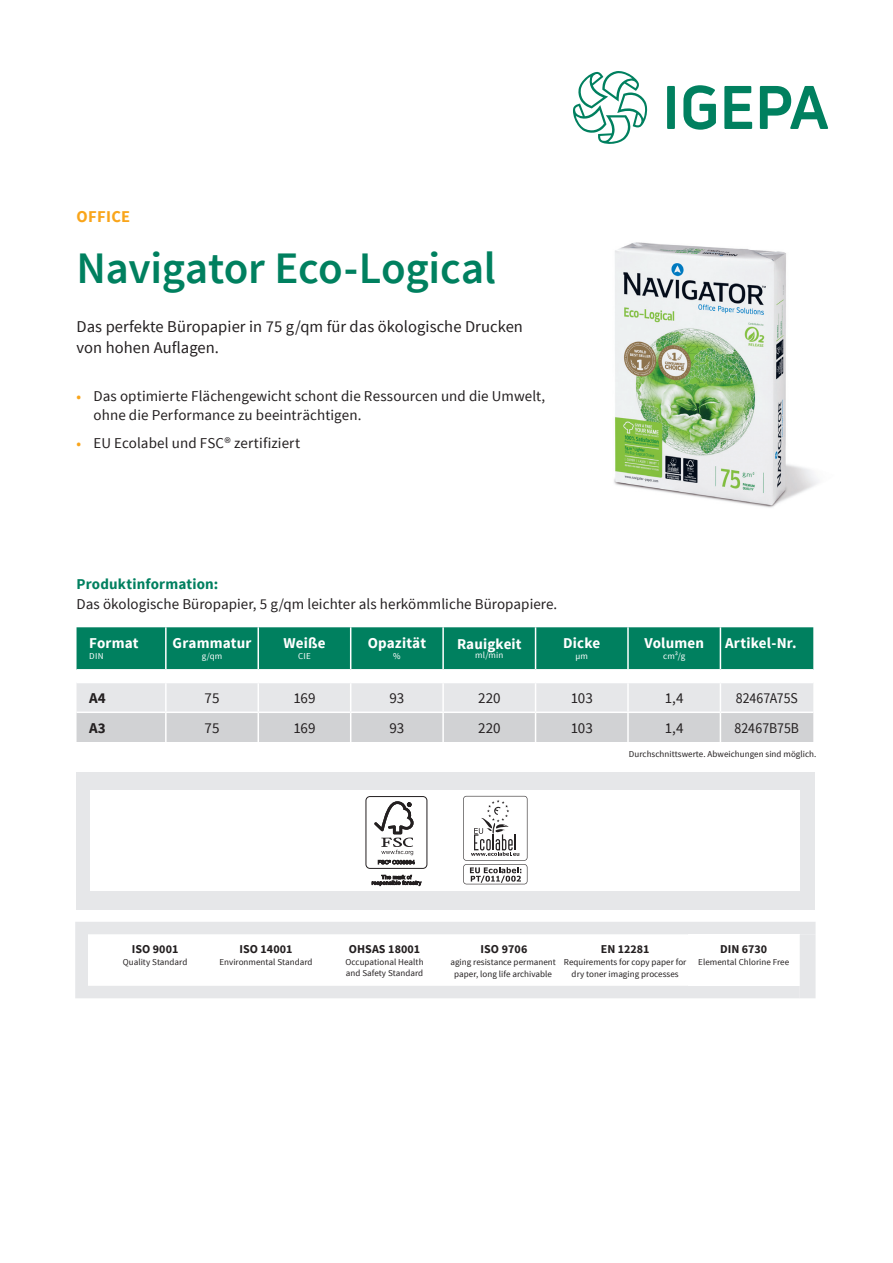
<style>
.page{position:relative;width:893px;height:1263px;background:#fff}
.page>*{position:absolute;margin:0;border:0;box-sizing:border-box;transform-origin:0 0}
.t1{font:600 45px "Source Sans Pro";letter-spacing:-.01em;color:#00805f}
.t2{font:16.5px/21px "Source Sans Pro";letter-spacing:.005em;color:#231f20}
.t3{font:700 16.5px "Source Sans Pro";letter-spacing:.02em;color:#f9a51b}
.Tabelle_Copy{font:15px/19.5px "Source Sans Pro";letter-spacing:.005em;color:#231f20}
.t4{font:700 15px "Source Sans Pro";letter-spacing:.01em;color:#fff}
.t5{font:700 15px "Source Sans Pro";letter-spacing:.01em;color:#00805f}
.Tabelle_Copy-2{font:15px "Source Sans Pro";letter-spacing:.005em;color:#231f20;scale:.92 1}
.t6{font:700 15px "Source Sans Pro";color:#231f20}
.t7{font:700 12px "Source Sans Pro";letter-spacing:.005em;color:#231f20}
.t8{font:9px/12px "Source Sans Pro";letter-spacing:.005em;color:#231f20;text-align:center}
.t9{font:9px "Source Sans Pro";letter-spacing:.025em;color:#fff}
.s1{font-weight:700;font-size:13.5px;color:#f9a51b}
</style>
<div class="page">
<div style="left:75px;top:922px;width:740px;height:76px;background:#e6e7e9"></div>
<svg style="left:88px;top:934px;width:600px;height:51px"></svg>
<div style="left:688px;top:934px;width:112px;height:51px;background:#fff"></div>
<svg style="left:800px;top:934px;width:15px;height:64px"></svg>
<div style="left:76px;top:772px;width:739px;height:138px;background:#e6e7e9"></div>
<div style="left:90px;top:791px;width:710px;height:100px;background:#fff"></div>
<svg style="left:77px;top:627px;width:736px;height:115px;background:#92c0b5"></svg>
<img style="left:614px;top:242px;width:204px;height:266px">
<div style="left:366px;top:796px;width:61px;height:73px;border:1px solid #231f20;border-radius:4px"></div>
<svg style="left:372px;top:875px;width:49px;height:11px"></svg>
<svg style="left:374px;top:801px;width:41px;height:63px"></svg>
<svg style="left:463px;top:796px;width:64px;height:88px"></svg>
<svg style="left:683px;top:85px;width:33px;height:45px"></svg>
<div style="left:667px;top:86px;width:8px;height:43px;background:#00805f"></div>
<svg style="left:724px;top:86px;width:28px;height:43px"></svg>
<svg style="left:760px;top:86px;width:68px;height:43px"></svg>
<svg style="left:573px;top:71px;width:74px;height:73px"></svg>
<h2 class="t3" style="left:77px;top:206px;width:55px">OFFICE</h2>
<p class="t1" style="left:77px;top:240px;width:421px">Navigator Eco-Logical</p>
<p class="t2" style="left:77px;top:316px;width:448px">Das perfekte Büropapier in 75 g/qm für das ökologische Drucken von hohen Auflagen.</p>
<p class="Tabelle_Copy" style="left:94px;top:386px;width:453px;text-indent:-17px"><span class="s1">•</span> Das optimierte Flächengewicht schont die Ressourcen und die Umwelt, ohne die Performance zu beeinträchtigen.</p>
<p class="Tabelle_Copy" style="left:77px;top:434px;width:225px"><span class="s1">•</span> EU Ecolabel und FSC® zertifiziert</p>
<p class="t5" style="left:77px;top:574px;width:143px">Produktinformation:</p>
<p class="Tabelle_Copy" style="left:77px;top:594px;width:482px">Das ökologische Büropapier, 5 g/qm leichter als herkömmliche Büropapiere.</p>
<p class="t4" style="left:89px;top:634px;width:51px">Format</p>
<p class="t9" style="left:89px;top:651px;width:16px">DIN</p>
<p class="t4" style="left:173px;top:634px;width:80px">Grammatur</p>
<p class="t9" style="left:202px;top:651px;width:22px">g/qm</p>
<p class="t4" style="left:283px;top:634px;width:44px">Weiße</p>
<p class="t9" style="left:298px;top:651px;width:14px">CIE</p>
<p class="t4" style="left:368px;top:634px;width:60px">Opazität</p>
<p class="t9" style="left:393px;top:651px;width:9px">%</p>
<p class="t4" style="left:457px;top:635px;width:66px">Rauigkeit</p>
<p class="t9" style="left:475px;top:650px;width:30px">ml/min</p>
<p class="t4" style="left:563px;top:634px;width:39px">Dicke</p>
<p class="t9" style="left:575px;top:651px;width:14px">µm</p>
<p class="t4" style="left:644px;top:634px;width:61px">Volumen</p>
<p class="t9" style="left:663px;top:651px;width:24px">cm³/g</p>
<p class="t4" style="left:725px;top:634px;width:73px">Artikel-Nr.</p>
<p class="t6" style="left:89px;top:688px;width:18px">A4</p>
<p class="Tabelle_Copy" style="left:205px;top:688px;width:16px">75</p>
<p class="Tabelle_Copy" style="left:293px;top:688px;width:24px">169</p>
<p class="Tabelle_Copy" style="left:389px;top:688px;width:16px">93</p>
<p class="Tabelle_Copy" style="left:478px;top:688px;width:24px">220</p>
<p class="Tabelle_Copy" style="left:571px;top:688px;width:24px">103</p>
<p class="Tabelle_Copy" style="left:665px;top:688px;width:20px">1,4</p>
<p class="Tabelle_Copy-2" style="left:736px;top:689px;width:69px">82467A75S</p>
<p class="t6" style="left:89px;top:718px;width:18px">A3</p>
<p class="Tabelle_Copy" style="left:205px;top:719px;width:16px">75</p>
<p class="Tabelle_Copy" style="left:293px;top:719px;width:24px">169</p>
<p class="Tabelle_Copy" style="left:389px;top:719px;width:16px">93</p>
<p class="Tabelle_Copy" style="left:478px;top:719px;width:24px">220</p>
<p class="Tabelle_Copy" style="left:571px;top:719px;width:24px">103</p>
<p class="Tabelle_Copy" style="left:665px;top:719px;width:20px">1,4</p>
<p class="Tabelle_Copy-2" style="left:735px;top:719px;width:72px">82467B75B</p>
<p class="t8" style="left:629px;top:748px;width:189px">Durchschnittswerte. Abweichungen sind möglich.</p>
<p class="t7" style="left:132px;top:941px;width:48px">ISO 9001</p>
<p class="t8" style="left:123px;top:956px;width:66px">Quality Standard</p>
<p class="t7" style="left:239px;top:941px;width:55px">ISO 14001</p>
<p class="t8" style="left:219px;top:956px;width:95px">Environmental Standard</p>
<p class="t7" style="left:349px;top:941px;width:73px">OHSAS 18001</p>
<p class="t8" style="left:346px;top:957px;width:80px;line-height:10.8px;text-align:left">Occupational Health and Safety Standard</p>
<p class="t7" style="left:481px;top:941px;width:48px">ISO 9706</p>
<p class="t8" style="left:450px;top:956px;width:107px">aging resistance permanent paper, long life archivable</p>
<p class="t7" style="left:601px;top:941px;width:50px">EN 12281</p>
<p class="t8" style="left:564px;top:956px;width:124px">Requirements for copy paper for dry toner imaging processes</p>
<p class="t7" style="left:720px;top:941px;width:49px">DIN 6730</p>
<p class="t8" style="left:698px;top:956px;width:92px">Elemental Chlorine Free</p>
</div>
